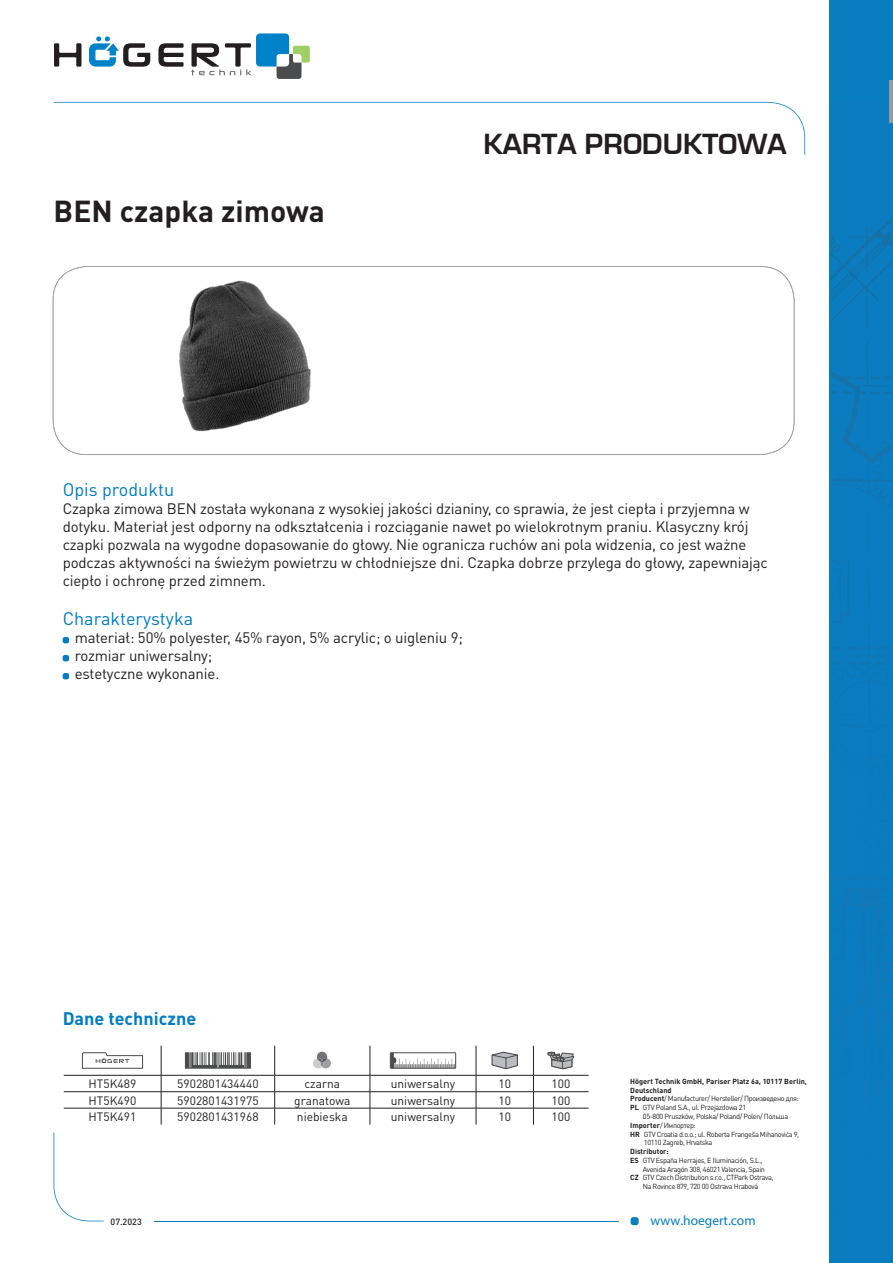
<style>
.page{position:relative;width:893px;height:1263px;background:#fff}
.page>*{position:absolute;margin:0;border:0;box-sizing:border-box;transform-origin:0 0}
.t1{font:700 30px "DIN Pro";color:#231f20}
.t2{font:700 27px "Euromode";color:#231f20}
.Opis_prod_wyroznieni{font:18px "DIN Pro";color:#007bc2}
.t3{font:700 18px "DIN Pro";color:#007bc2}
.t4{font:15px/18px "DIN Pro";letter-spacing:-.01em;color:#231f20}
.t5{font:13.5px "Myriad Pro";color:#087dbf}
.wysrodkowanie_tekstu{font:12px "DIN Pro";color:#231f20}
.t6{font:500 9px "DIN Pro";color:#231f20}
.t7{font:7.35px/8.7px "DIN Pro";letter-spacing:-.05em;color:#231f20}
.t8{font:700 7.35px/8.7px "DIN Pro";color:#231f20}
.s1{font-weight:700}
</style>
<div class="page">
<div style="left:631px;top:1217px;width:8px;height:8px;background:#087dbf;border-radius:3px"></div>
<svg style="left:54px;top:102px;width:751px;height:53px"></svg>
<svg style="left:54px;top:1132px;width:50px;height:89px"></svg>
<hr style="left:154px;top:1220px;width:465px;height:1px;background:#087dbf">
<div style="left:830px;top:0;width:63px;height:1263px;background:#087dbf"></div>
<img style="left:831px;top:273px;width:50px;height:56px">
<img style="left:867px;top:222px;width:24px;height:43px">
<img style="left:831px;top:222px;width:56px;height:42px">
<svg style="left:831px;top:341px;width:60px;height:565px"></svg>
<img style="left:863px;top:906px;width:28px;height:76px">
<img style="left:831px;top:877px;width:60px;height:2px">
<img style="left:848px;top:647px;width:43px;height:3px">
<hr style="left:890px;top:80px;width:3px;height:43px;background:#999c9e">
<svg style="left:53px;top:266px;width:741px;height:189px"></svg>
<svg style="left:54px;top:43px;width:27px;height:24px"></svg>
<svg style="left:158px;top:43px;width:26px;height:24px"></svg>
<svg style="left:89px;top:36px;width:61px;height:31px"></svg>
<svg style="left:191px;top:33px;width:119px;height:46px"></svg>
<svg style="left:63px;top:637px;width:6px;height:6px"></svg>
<svg style="left:63px;top:655px;width:6px;height:6px"></svg>
<svg style="left:63px;top:673px;width:6px;height:6px"></svg>
<img style="left:167px;top:271px;width:155px;height:167px">
<hr style="left:64px;top:1075px;width:97px;height:1px;background:#231f20">
<hr style="left:161px;top:1075px;width:114px;height:1px;background:#231f20">
<hr style="left:275px;top:1075px;width:95px;height:1px;background:#231f20">
<hr style="left:370px;top:1075px;width:106px;height:1px;background:#231f20">
<hr style="left:64px;top:1091px;width:97px;height:1px;background:#231f20">
<hr style="left:161px;top:1091px;width:114px;height:1px;background:#231f20">
<hr style="left:275px;top:1091px;width:95px;height:1px;background:#231f20">
<hr style="left:370px;top:1091px;width:106px;height:1px;background:#231f20">
<hr style="left:476px;top:1091px;width:57px;height:1px;background:#231f20">
<hr style="left:533px;top:1091px;width:55px;height:1px;background:#231f20">
<hr style="left:64px;top:1108px;width:97px;height:1px;background:#231f20">
<hr style="left:161px;top:1108px;width:114px;height:1px;background:#231f20">
<svg style="left:161px;top:1046px;width:1px;height:78px"></svg>
<hr style="left:275px;top:1108px;width:95px;height:1px;background:#231f20">
<svg style="left:274px;top:1046px;width:1px;height:78px"></svg>
<hr style="left:370px;top:1108px;width:106px;height:1px;background:#231f20">
<svg style="left:370px;top:1046px;width:1px;height:78px"></svg>
<hr style="left:476px;top:1108px;width:57px;height:1px;background:#231f20">
<svg style="left:476px;top:1046px;width:1px;height:78px"></svg>
<hr style="left:533px;top:1108px;width:55px;height:1px;background:#231f20">
<svg style="left:533px;top:1046px;width:1px;height:78px"></svg>
<hr style="left:476px;top:1075px;width:57px;height:1px;background:#231f20">
<hr style="left:533px;top:1075px;width:55px;height:1px;background:#231f20">
<svg style="left:82px;top:1052px;width:61px;height:17px"></svg>
<svg style="left:185px;top:1052px;width:66px;height:17px"></svg>
<svg style="left:313px;top:1052px;width:18px;height:16px"></svg>
<svg style="left:392px;top:1054px;width:62px;height:13px"></svg>
<div style="left:390px;top:1052px;width:66px;height:17px;border:1px solid #4b4c4d"></div>
<svg style="left:491px;top:1052px;width:27px;height:17px"></svg>
<svg style="left:548px;top:1052px;width:26px;height:17px"></svg>
<p class="t1" style="left:54px;top:191px;width:273px">BEN czapka zimowa</p>
<p class="t2" style="left:484px;top:128px;width:305px">KARTA PRODUKTOWA</p>
<p class="Opis_prod_wyroznieni" style="left:63px;top:477px;width:113px">Opis produktu</p>
<p class="t4" style="left:63px;top:499px;width:707px">Czapka zimowa BEN została wykonana z wysokiej jakości dzianiny, co sprawia, że jest ciepła i przyjemna w dotyku. Materiał jest odporny na odkształcenia i rozciąganie nawet po wielokrotnym praniu. Klasyczny krój czapki pozwala na wygodne dopasowanie do głowy. Nie ogranicza ruchów ani pola widzenia, co jest ważne podczas aktywności na świeżym powietrzu w chłodniejsze dni. Czapka dobrze przylega do głowy, zapewniając ciepło i ochronę przed zimnem.</p>
<p class="Opis_prod_wyroznieni" style="left:63px;top:607px;width:132px">Charakterystyka</p>
<p class="t4" style="left:75px;top:628px;width:390px">materiał: 50% polyester, 45% rayon, 5% acrylic; o uigleniu 9;</p>
<p class="t4" style="left:75px;top:646px;width:139px">rozmiar uniwersalny;</p>
<p class="t4" style="left:75px;top:664px;width:146px">estetyczne wykonanie.</p>
<p class="t3" style="left:63px;top:1006px;width:135px">Dane techniczne</p>
<p class="wysrodkowanie_tekstu" style="left:89px;top:1075px;width:49px">HT5K489</p>
<p class="wysrodkowanie_tekstu" style="left:177px;top:1075px;width:83px">5902801434440</p>
<p class="wysrodkowanie_tekstu" style="left:304px;top:1075px;width:37px">czarna</p>
<p class="wysrodkowanie_tekstu" style="left:391px;top:1075px;width:66px">uniwersalny</p>
<p class="wysrodkowanie_tekstu" style="left:498px;top:1075px;width:14px">10</p>
<p class="wysrodkowanie_tekstu" style="left:552px;top:1075px;width:20px">100</p>
<p class="wysrodkowanie_tekstu" style="left:89px;top:1092px;width:49px">HT5K490</p>
<p class="wysrodkowanie_tekstu" style="left:177px;top:1092px;width:83px">5902801431975</p>
<p class="wysrodkowanie_tekstu" style="left:294px;top:1092px;width:58px">granatowa</p>
<p class="wysrodkowanie_tekstu" style="left:391px;top:1092px;width:66px">uniwersalny</p>
<p class="wysrodkowanie_tekstu" style="left:498px;top:1092px;width:14px">10</p>
<p class="wysrodkowanie_tekstu" style="left:552px;top:1092px;width:20px">100</p>
<p class="wysrodkowanie_tekstu" style="left:89px;top:1108px;width:49px">HT5K491</p>
<p class="wysrodkowanie_tekstu" style="left:177px;top:1108px;width:83px">5902801431968</p>
<p class="wysrodkowanie_tekstu" style="left:297px;top:1108px;width:52px">niebieska</p>
<p class="wysrodkowanie_tekstu" style="left:391px;top:1108px;width:66px">uniwersalny</p>
<p class="wysrodkowanie_tekstu" style="left:498px;top:1108px;width:14px">10</p>
<p class="wysrodkowanie_tekstu" style="left:552px;top:1108px;width:20px">100</p>
<p class="t6" style="left:111px;top:1216px;width:33px">07.2023</p>
<p class="t8" style="left:630px;top:1077px;width:178px">Högert Technik GmbH, Pariser Platz 6a, 10117 Berlin,<br>Deutschland</p>
<p class="t7" style="left:630px;top:1094px;width:170px"><span class="s1">Producent</span>/ Manufacturer/ Hersteller/ Произведено для:</p>
<p class="t7" style="left:643px;top:1103px;width:147px;text-indent:-13px"><span class="s1">PL</span> GTV Poland S.A., ul. Przejazdowa 21<br>05-800 Pruszków, Polska/ Poland/ Polen/ Польша</p>
<p class="t7" style="left:630px;top:1120px;width:67px"><span class="s1">Importer</span>/ Импортер:</p>
<p class="t7" style="left:644px;top:1129px;width:157px;text-indent:-14px"><span class="s1">HR</span> GTV Croatia d.o.o.; ul. Roberta Frangeša Mihanovića 9,<br>10110 Zagreb, Hrvatska</p>
<p class="t8" style="left:630px;top:1147px;width:40px">Distributor:</p>
<p class="t7" style="left:643px;top:1155px;width:124px;text-indent:-13px"><span class="s1">ES</span> GTV España Herrajes, E Iluminación, S.L.,<br>Avenida Aragón 308, 46021 Valencia, Spain</p>
<p class="t7" style="left:630px;top:1173px;width:145px;text-align:center"><span class="s1">CZ</span> GTV Czech Distribution s.r.o., CTPark Ostrava,<br>Na Rovince 879, 720 00 Ostrava Hrabová</p>
<p class="t5" style="left:651px;top:1212px;width:107px">www.hoegert.com</p>
</div>
